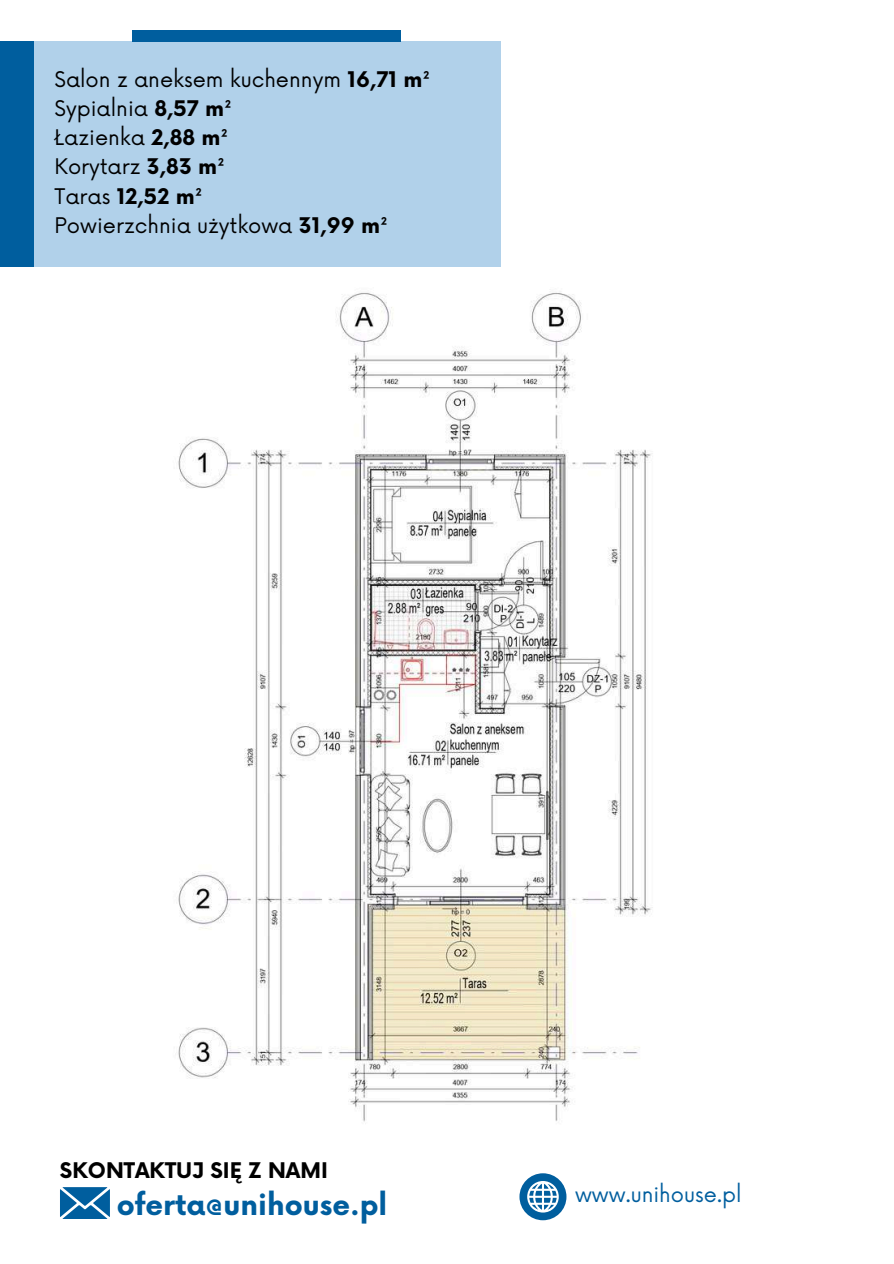
<style>
.page{position:relative;width:894px;height:1264px;background:#fff}
.page>*{position:absolute;margin:0;border:0;box-sizing:border-box;transform-origin:0 0}
.t1{font:700 28.5px "Now";color:#005e9e}
.t2{font:21px/29.2px "Now";color:#000}
.t3{font:700 21px "Now";color:#000}
.t4{font:21px "Now";color:#005e9e}
.s1{font-weight:700}
</style>
<div class="page">
<img style="left:178px;top:291px;width:475px;height:831px">
<div style="left:0;top:41px;width:35px;height:226px;background:#005e9e"></div>
<div style="left:35px;top:41px;width:466px;height:226px;background:#b1d1ea"></div>
<div style="left:133px;top:30px;width:268px;height:11px;background:#005e9e"></div>
<svg style="left:519px;top:1173px;width:47px;height:47px"></svg>
<svg style="left:60px;top:1187px;width:49px;height:31px;background:#317db0"></svg>
<p class="t2" style="left:54px;top:65px;width:377px">Salon z aneksem kuchennym <span class="s1">16,71 m²<br></span>Sypialnia <span class="s1">8,57 m²<br></span>Łazienka <span class="s1">2,88 m²<br></span>Korytarz <span class="s1">3,83 m²<br></span>Taras <span class="s1">12,52 m²<br></span>Powierzchnia użytkowa <span class="s1">31,99 m²</span></p>
<p class="t3" style="left:60px;top:1158px;width:269px">SKONTAKTUJ SIĘ Z NAMI</p>
<h1 class="t1" style="left:117px;top:1188px;width:272px">oferta@unihouse.pl</h1>
<p class="t4" style="left:575px;top:1183px;width:168px">www.unihouse.pl</p>
</div>
